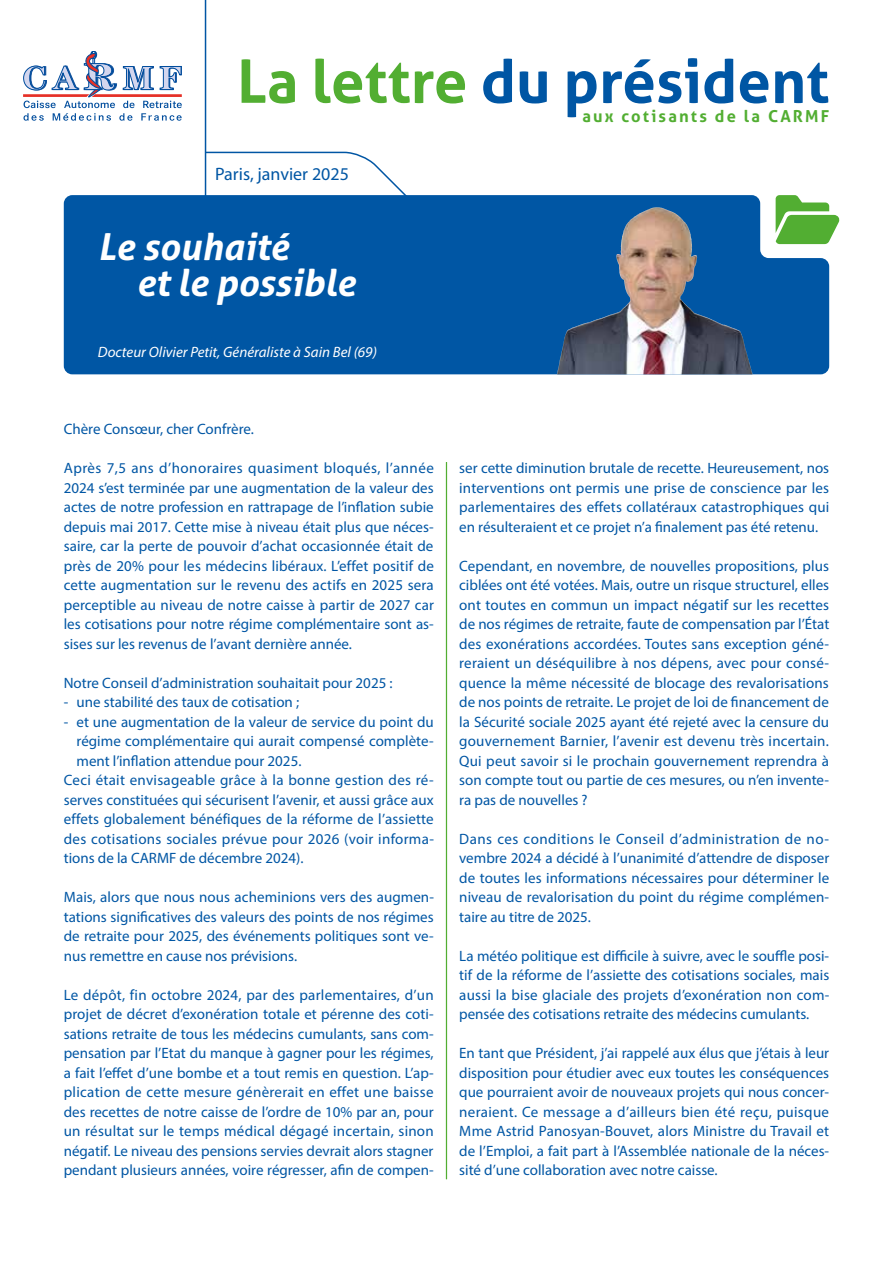
<style>
.page{position:relative;width:893px;height:1263px;background:#fff}
.page>*{position:absolute;margin:0;border:0;box-sizing:border-box;transform-origin:0 0}
.t1{font:700 60px "Aller";color:#0056a4}
.t2{font:italic 700 37.05px/36px "Aller";color:#fff}
.t3{font:18px "Myriad Pro";color:#0056a4}
.t4{font:700 16.5px "Aller";letter-spacing:.13em;color:#52ae32}
.t5{font:15px/19.5px "Myriad Pro";color:#0056a4;text-align:justify}
.t6{font:15px "Myriad Pro";letter-spacing:.02em;color:#0056a4}
.t7{font:italic 15px "Myriad Pro";color:#fff}
.s1{color:#52ae32}
</style>
<div class="page">
<svg style="left:64px;top:195px;width:765px;height:179px;background:#165da0"></svg>
<hr style="left:446px;top:462px;width:1px;height:717px;background:#52ae32">
<svg style="left:23px;top:51px;width:159px;height:70px"></svg>
<hr style="left:205px;top:0;width:1px;height:199px;background:#0056a4">
<svg style="left:776px;top:195px;width:63px;height:49px"></svg>
<svg style="left:204px;top:151px;width:206px;height:49px"></svg>
<svg style="left:646px;top:207px;width:10px;height:3px"></svg>
<h1 class="t1" style="left:237px;top:44px;width:593px"><span class="s1">La lettre</span> du président</h1>
<p class="t4" style="left:582px;top:106px;width:248px">aux cotisants de la CARMF</p>
<p class="t3" style="left:215px;top:163px;width:135px">Paris, janvier 2025</p>
<h2 class="t2" style="left:137px;top:229px;width:220px;text-indent:-39px">Le souhaité<br>et le possible</h2>
<p class="t7" style="left:98px;top:343px;width:281px">Docteur Olivier Petit, Généraliste à Sain Bel (69)</p>
<p class="t5" style="left:64px;top:419px;width:192px">Chère Consœur, cher Confrère.</p>
<p class="t5" style="left:64px;top:458px;width:372px">Après 7,5 ans d’honoraires quasiment bloqués, l’année 2024 s’est terminée par une augmentation de la valeur des actes de notre profession en rattrapage de l’inflation subie depuis mai 2017. Cette mise à niveau était plus que néces&shy;saire, car la perte de pouvoir d’achat occasionnée était de près de 20% pour les médecins libéraux. L’effet positif de cette augmentation sur le revenu des actifs en 2025 sera perceptible au niveau de notre caisse à partir de 2027 car les cotisations pour notre régime complémentaire sont as&shy;sises sur les revenus de l’avant dernière année.</p>
<p class="t5" style="left:64px;top:673px;width:330px">Notre Conseil d’administration souhaitait pour 2025 :</p>
<p class="t5" style="left:64px;top:692px;width:237px">- une stabilité des taux de cotisation ;</p>
<p class="t5" style="left:64px;top:712px;width:371px">- et une augmentation de la valeur de service du point du</p>
<p class="t5" style="left:77px;top:731px;width:359px">régime complémentaire qui aurait compensé complète-</p>
<p class="t5" style="left:77px;top:751px;width:226px">ment l’inflation attendue pour 2025.</p>
<p class="t6" style="left:64px;top:771px;width:371px">Ceci était envisageable grâce à la bonne gestion des ré-</p>
<p class="t5" style="left:64px;top:790px;width:371px">serves constituées qui sécurisent l’avenir, et aussi grâce aux</p>
<p class="t5" style="left:64px;top:809px;width:371px">effets globalement bénéfiques de la réforme de l’assiette</p>
<p class="t6" style="left:64px;top:829px;width:372px">des cotisations sociales prévue pour 2026 (voir informa-</p>
<p class="t5" style="left:64px;top:848px;width:241px">tions de la CARMF de décembre 2024).</p>
<p class="t5" style="left:64px;top:887px;width:372px">Mais, alors que nous nous acheminions vers des augmen&shy;tations significatives des valeurs des points de nos régimes de retraite pour 2025, des événements politiques sont ve&shy;nus remettre en cause nos prévisions.</p>
<p class="t5" style="left:64px;top:985px;width:371px">Le dépôt, fin octobre 2024, par des parlementaires, d’un projet de décret d’exonération totale et pérenne des coti&shy;sations retraite de tous les médecins cumulants, sans com&shy;pensation par l’Etat du manque à gagner pour les régimes, a fait l’effet d’une bombe et a tout remis en question. L’ap&shy;plication de cette mesure génèrerait en effet une baisse des recettes de notre caisse de l’ordre de 10% par an, pour un résultat sur le temps médical dégagé incertain, sinon négatif. Le niveau des pensions servies devrait alors stagner pendant plusieurs années, voire régresser, afin de compen-</p>
<p class="t5" style="left:459px;top:458px;width:372px">ser cette diminution brutale de recette. Heureusement, nos interventions ont permis une prise de conscience par les parlementaires des effets collatéraux catastrophiques qui en résulteraient et ce projet n’a finalement pas été retenu.</p>
<p class="t5" style="left:459px;top:556px;width:372px">Cependant, en novembre, de nouvelles propositions, plus ciblées ont été votées. Mais, outre un risque structurel, elles ont toutes en commun un impact négatif sur les recettes de nos régimes de retraite, faute de compensation par l’État des exonérations accordées. Toutes sans exception géné&shy;reraient un déséquilibre à nos dépens, avec pour consé&shy;quence la même nécessité de blocage des revalorisations de nos points de retraite. Le projet de loi de financement de la Sécurité sociale 2025 ayant été rejeté avec la censure du gouvernement Barnier, l’avenir est devenu très incertain.<br>Qui peut savoir si le prochain gouvernement reprendra à son compte tout ou partie de ces mesures, ou n’en invente&shy;ra pas de nouvelles ?</p>
<p class="t5" style="left:459px;top:829px;width:371px">Dans ces conditions le Conseil d’administration de no&shy;vembre 2024 a décidé à l’unanimité d’attendre de disposer de toutes les informations nécessaires pour déterminer le niveau de revalorisation du point du régime complémen&shy;taire au titre de 2025.</p>
<p class="t5" style="left:459px;top:946px;width:372px">La météo politique est difficile à suivre, avec le souffle posi&shy;tif de la réforme de l’assiette des cotisations sociales, mais aussi la bise glaciale des projets d’exonération non com&shy;pensée des cotisations retraite des médecins cumulants.</p>
<p class="t5" style="left:459px;top:1043px;width:371px">En tant que Président, j’ai rappelé aux élus que j’étais à leur disposition pour étudier avec eux toutes les conséquences que pourraient avoir de nouveaux projets qui nous concer&shy;neraient. Ce message a d’ailleurs bien été reçu, puisque Mme Astrid Panosyan-Bouvet, alors Ministre du Travail et de l’Emploi, a fait part à l’Assemblée nationale de la néces&shy;sité d’une collaboration avec notre caisse.</p>
</div>
